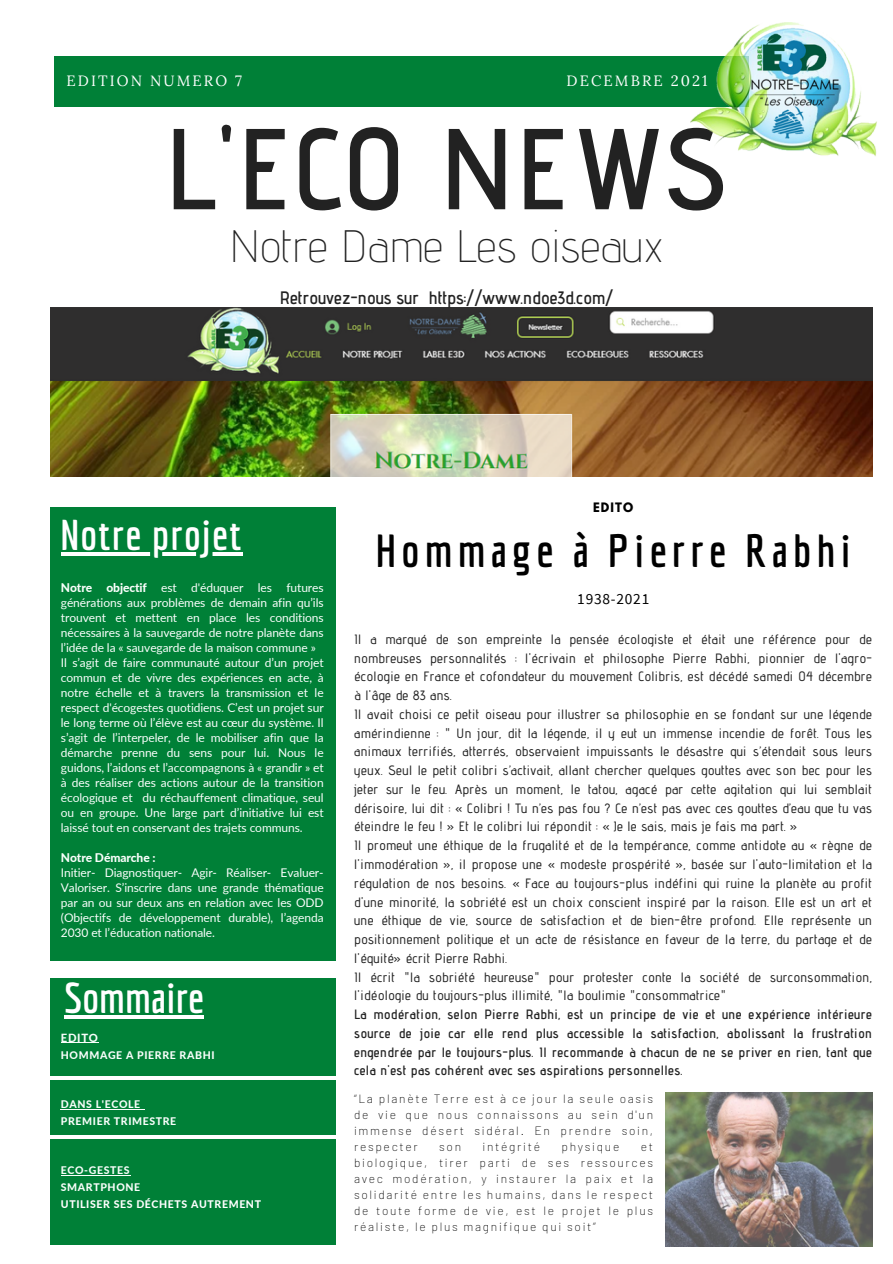
<style>
.page{position:relative;width:893px;height:1264px;background:#fff}
.page>*{position:absolute;margin:0;border:0;box-sizing:border-box;transform-origin:0 0}
.t1{font:600 114.75px "Advent Pro";letter-spacing:.01em;color:#222}
.t2{font:200 45.3px "Advent Pro";letter-spacing:.01em;color:#222}
.t3{font:700 45.15px "Economica";letter-spacing:.115em;color:#000}
.t4{font:700 42px "Economica";letter-spacing:.03em;color:#fff}
.t5{font:700 42px "Economica";color:#fff}
.t6{font:600 18px "Advent Pro";color:#222}
.t7{font:15.3px "Source Sans Pro";letter-spacing:.05em;color:#000}
.t8{font:14.85px "Lora";letter-spacing:.14em;color:#fff}
.t9{font:500 13.5px/18.8px "Advent Pro";letter-spacing:.03em;color:#222}
.t10{font:12px/15px "Lato";letter-spacing:-.005em;color:#f9fefb;text-align:justify}
.t11{font:200 12px/16px "Barlow";letter-spacing:.14em;color:#000;text-align:justify}
.t12{font:800 12px "Lato";letter-spacing:-.005em;color:#f9fefb}
.t13{font:700 11.55px "League Spartan";letter-spacing:.09em;color:#000}
.t14{font:800 11.25px "Lato";letter-spacing:.06em;color:#f9fefb}
.t15{font:800 10.5px "Lato";letter-spacing:.06em;color:#f9fefb}
.t16{font:800 10.5px "Lato";letter-spacing:.06em;color:#fff}
.s1{font-weight:800}
.s2{font-weight:600}
</style>
<div class="page">
<div style="left:54px;top:56px;width:694px;height:50px;background:#008037"></div>
<div style="left:50px;top:507px;width:286px;height:738px;background:#008037"></div>
<hr style="left:61px;top:1042px;width:38px;height:1px;background:#f9fefb">
<hr style="left:61px;top:1109px;width:80px;height:1px;background:#f9fefb">
<hr style="left:61px;top:1175px;width:69px;height:1px;background:#f9fefb">
<hr style="left:44px;top:1135px;width:298px;height:3px;background:#fff">
<img style="left:50px;top:307px;width:821px;height:169px">
<img style="left:690px;top:22px;width:187px;height:134px">
<hr style="left:64px;top:1015px;width:140px;height:4px;background:#fff">
<div style="left:23px;top:961px;width:319px;height:16px;background:#fff"></div>
<hr style="left:43px;top:1076px;width:298px;height:3px;background:#fff">
<img style="left:665px;top:1092px;width:207px;height:154px">
<hr style="left:61px;top:552px;width:182px;height:3px;background:#fff">
<h5 class="t8" style="left:66px;top:71px;width:177px">EDITION NUMERO 7</h5>
<h5 class="t8" style="left:566px;top:71px;width:143px">DECEMBRE 2021</h5>
<p class="t1" style="left:165px;top:99px;width:565px">L'ECO NEWS</p>
<p class="t2" style="left:230px;top:218px;width:435px">Notre Dame Les oiseaux</p>
<p class="t6" style="left:280px;top:286px;width:335px">Retrouvez-nous sur https://www.ndoe3d.com/</p>
<h6 class="t13" style="left:593px;top:501px;width:41px">EDITO</h6>
<h3 class="t4" style="left:61px;top:510px;width:182px">Notre projet</h3>
<h1 class="t3" style="left:375px;top:524px;width:477px">Hommage à Pierre Rabhi</h1>
<p class="t10" style="left:61px;top:580px;width:264px"><span class="s1">Notre objectif</span> est d'éduquer les futures générations aux problèmes de demain afin qu’ils trouvent et mettent en place les conditions nécessaires à la sauvegarde de notre planète dans l’idée de la « sauvegarde de la maison commune »</p>
<p class="t10" style="left:61px;top:655px;width:264px">Il s’agit de faire communauté autour d’un projet commun et de vivre des expériences en acte, à notre échelle et à travers la transmission et le respect d'écogestes quotidiens. C’est un projet sur le long terme où l’élève est au cœur du système. Il s’agit de l’interpeler, de le mobiliser afin que la démarche prenne du sens pour lui. Nous le guidons, l’aidons et l’accompagnons à « grandir » et à des réaliser des actions autour de la transition écologique et du réchauffement climatique, seul ou en groupe. Une large part d’initiative lui est laissé tout en conservant des trajets communs.</p>
<p class="t12" style="left:61px;top:850px;width:96px">Notre Démarche :</p>
<p class="t10" style="left:61px;top:865px;width:264px">Initier- Diagnostiquer- Agir- Réaliser- Evaluer-Valoriser. S’inscrire dans une grande thématique par an ou sur deux ans en relation avec les ODD (Objectifs de développement durable), l’agenda 2030 et l’éducation nationale.</p>
<p class="t5" style="left:64px;top:973px;width:141px">Sommaire</p>
<h2 class="t14" style="left:61px;top:1030px;width:39px">EDITO</h2>
<h4 class="t15" style="left:61px;top:1048px;width:155px">HOMMAGE A PIERRE RABHI</h4>
<p class="t15" style="left:61px;top:1098px;width:81px">DANS L'ECOLE</p>
<h1 class="t15" style="left:61px;top:1114px;width:117px">PREMIER TRIMESTRE</h1>
<p class="t15" style="left:61px;top:1164px;width:70px">ECO-GESTES</p>
<p class="t15" style="left:61px;top:1180px;width:81px">SMARTPHONE</p>
<p class="t16" style="left:61px;top:1197px;width:202px">UTILISER SES DÉCHETS AUTREMENT</p>
<p class="t7" style="left:577px;top:589px;width:74px">1938-2021</p>
<p class="t9" style="left:354px;top:629px;width:519px">Il a marqué de son empreinte la pensée écologiste et était une référence pour de nombreuses personnalités : l'écrivain et philosophe Pierre Rabhi, pionnier de l'agro&shy;écologie en France et cofondateur du mouvement Colibris, est décédé samedi 04 décembre à l'âge de 83 ans.<br>Il avait choisi ce petit oiseau pour illustrer sa philosophie en se fondant sur une légende amérindienne : " Un jour, dit la légende, il y eut un immense incendie de forêt. Tous les animaux terrifiés, atterrés, observaient impuissants le désastre qui s’étendait sous leurs yeux. Seul le petit colibri s’activait, allant chercher quelques gouttes avec son bec pour les jeter sur le feu. Après un moment, le tatou, agacé par cette agitation qui lui semblait dérisoire, lui dit : « Colibri ! Tu n’es pas fou ? Ce n’est pas avec ces gouttes d’eau que tu vas éteindre le feu ! » Et le colibri lui répondit : « Je le sais, mais je fais ma part. »<br>Il promeut une éthique de la frugalité et de la tempérance, comme antidote au « règne de l'immodération », il propose une « modeste prospérité », basée sur l'auto-limitation et la régulation de nos besoins. « Face au toujours-plus indéfini qui ruine la planète au profit d'une minorité, la sobriété est un choix conscient inspiré par la raison. Elle est un art et une éthique de vie, source de satisfaction et de bien-être profond. Elle représente un positionnement politique et un acte de résistance en faveur de la terre, du partage et de l'équité» écrit Pierre Rabhi.<br>Il écrit "la sobriété heureuse" pour protester conte la société de surconsommation, l'idéologie du toujours-plus illimité, "la boulimie "consommatrice"<br><span class="s2">La modération, selon Pierre Rabhi, est un principe de vie et une expérience intérieure source de joie car elle rend plus accessible la satisfaction, abolissant la frustration engendrée par le toujours-plus. Il recommande à chacun de ne se priver en rien, tant que cela n'est pas cohérent avec ses aspirations personnelles.</span></p>
<p class="t11" style="left:354px;top:1090px;width:300px">“La planète Terre est à ce jour la seule oasis de vie que nous connaissons au sein d'un immense désert sidéral. En prendre soin, respecter</p>
<p class="t11" style="left:439px;top:1138px;width:23px">son</p>
<p class="t11" style="left:482px;top:1138px;width:59px">intégrité</p>
<p class="t11" style="left:561px;top:1138px;width:59px">physique</p>
<p class="t11" style="left:354px;top:1138px;width:300px;text-indent:287px">et biologique, tirer parti de ses ressources avec modération, y instaurer la paix et la solidarité entre les humains, dans le respect de toute forme de vie, est le projet le plus réaliste, le plus magnifique qui soit”</p>
</div>
